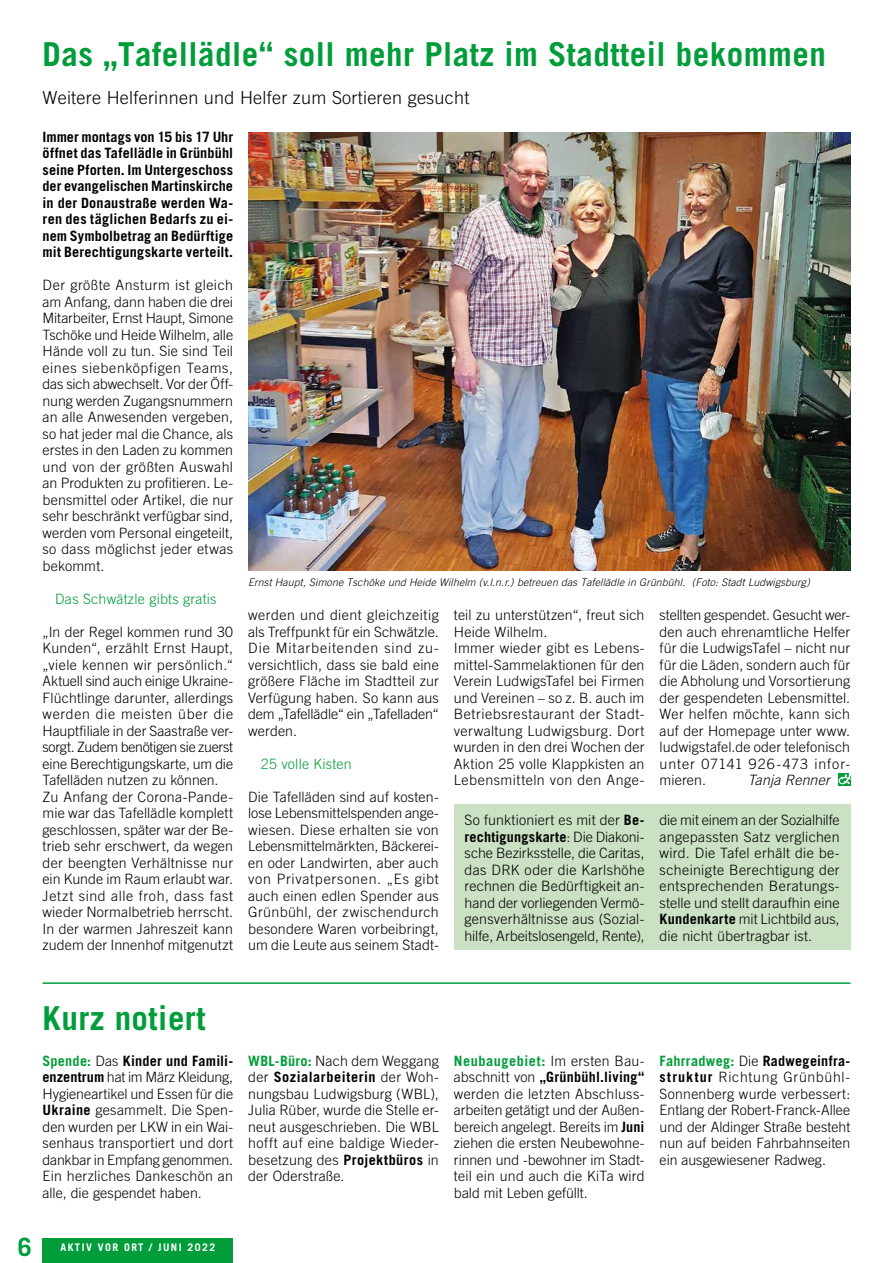
<style>
.page{position:relative;width:893px;height:1263px;background:#fff}
.page>*{position:absolute;margin:0;border:0;box-sizing:border-box;transform-origin:0 0}
.t1{font:700 33px "Ludwigsburg Trade Gothic";color:#009d3a}
.t2{font:700 25.2px "Ludwigsburg Trade Gothic";color:#009d3a}
.t3{font:300 18px "Ludwigsburg Trade Gothic";color:#000}
.t4{font:300 14.25px/16.5px "Ludwigsburg Trade Gothic";letter-spacing:-.005em;color:#000;text-align:justify}
.t5{font:700 14.25px/16.5px "Ludwigsburg Trade Gothic";color:#000;text-align:justify}
.t6{font:300 14.25px "Ludwigsburg Trade Gothic";color:#009d3a}
.t7{font:14.25px "Ludwigsburg Trade Gothic Lt Ob";letter-spacing:-.01em;color:#000}
.t8{font:10.5px "Ludwigsburg Trade Gothic Lt Ob";color:#000}
.t9{font:700 10.5px "Ludwigsburg Trade Gothic";letter-spacing:.125em;color:#fff}
.s1{font-weight:700}
.s2{font-weight:700;color:#009d3a}
</style>
<div class="page">
<div style="left:43px;top:1238px;width:190px;height:25px;background:#009d3a"></div>
<svg style="left:838px;top:784px;width:12px;height:1px"></svg>
<svg style="left:838px;top:773px;width:12px;height:11px"></svg>
<div style="left:454px;top:804px;width:396px;height:146px;background:#cbe1c3"></div>
<hr style="left:43px;top:982px;width:807px;height:2px;background:#009d3a">
<img style="left:248px;top:132px;width:602px;height:439px">
<h1 class="t1" style="left:43px;top:34px;width:785px">Das „Tafellädle“ soll mehr Platz im Stadtteil bekommen</h1>
<p class="t3" style="left:43px;top:87px;width:429px">Weitere Helferinnen und Helfer zum Sortieren gesucht</p>
<p class="t5" style="left:43px;top:128px;width:192px">Immer montags von 15 bis 17 Uhr öffnet das Tafellädle in Grünbühl seine Pforten. Im Untergeschoss der evangelischen Martinskirche in der Donaustraße werden Wa&shy;ren des täglichen Bedarfs zu ei&shy;nem Symbolbetrag an Bedürftige mit Berechtigungskarte verteilt.</p>
<p class="t4" style="left:43px;top:277px;width:192px">Der größte Ansturm ist gleich am Anfang, dann haben die drei Mitarbeiter, Ernst Haupt, Simone Tschöke und Heide Wilhelm, alle Hände voll zu tun. Sie sind Teil eines siebenköpfigen Teams, das sich abwechselt. Vor der Öff&shy;nung werden Zugangsnummern an alle Anwesenden vergeben, so hat jeder mal die Chance, als erstes in den Laden zu kommen und von der größten Auswahl an Produkten zu profitieren. Le&shy;bensmittel oder Artikel, die nur sehr beschränkt verfügbar sind, werden vom Personal eingeteilt, so dass möglichst jeder etwas bekommt.</p>
<p class="t6" style="left:55px;top:590px;width:163px">Das Schwätzle gibts gratis</p>
<p class="t4" style="left:43px;top:623px;width:192px;text-align:left">„In der Regel kommen rund 30<br>Kunden“, erzählt Ernst Haupt, „viele kennen wir persönlich.“<br>Aktuell sind auch einige Ukraine-<br>Flüchtlinge darunter, allerdings werden die meisten über die<br>Hauptfiliale in der Saastraße ver&shy;sorgt. Zudem benötigen sie zuerst eine Berechtigungskarte, um die<br>Tafelläden nutzen zu können.<br>Zu Anfang der Corona-Pande&shy;mie war das Tafellädle komplett geschlossen, später war der Be&shy;trieb sehr erschwert, da wegen der beengten Verhältnisse nur ein Kunde im Raum erlaubt war.<br>Jetzt sind alle froh, dass fast wieder Normalbetrieb herrscht.<br>In der warmen Jahreszeit kann zudem der Innenhof mitgenutzt</p>
<p class="t8" style="left:248px;top:576px;width:563px">Ernst Haupt, Simone Tschöke und Heide Wilhelm (v.l.n.r.) betreuen das Tafellädle in Grünbühl. (Foto: Stadt Ludwigsburg)</p>
<p class="t4" style="left:454px;top:607px;width:192px;text-align:left">teil zu unterstützen“, freut sich<br>Heide Wilhelm.<br>Immer wieder gibt es Lebens&shy;mittel-Sammelaktionen für den<br>Verein LudwigsTafel bei Firmen und Vereinen – so z. B. auch im<br>Betriebsrestaurant der Stadt&shy;verwaltung Ludwigsburg. Dort wurden in den drei Wochen der<br>Aktion 25 volle Klappkisten an<br>Lebensmitteln von den Ange-</p>
<p class="t4" style="left:660px;top:607px;width:192px">stellten gespendet. Gesucht wer&shy;den auch ehrenamtliche Helfer für die LudwigsTafel – nicht nur für die Läden, sondern auch für die Abholung und Vorsortierung der gespendeten Lebensmittel.<br>Wer helfen möchte, kann sich auf der Homepage unter www. ludwigstafel.de oder telefonisch unter 07141 926-473 infor&shy;mieren.</p>
<p class="t4" style="left:248px;top:607px;width:192px">werden und dient gleichzeitig als Treffpunkt für ein Schwätzle.<br>Die Mitarbeitenden sind zu&shy;versichtlich, dass sie bald eine größere Fläche im Stadtteil zur Verfügung haben. So kann aus dem „Tafellädle“ ein „Tafelladen“ werden.</p>
<p class="t6" style="left:261px;top:755px;width:93px">25 volle Kisten</p>
<p class="t4" style="left:248px;top:788px;width:192px">Die Tafelläden sind auf kosten&shy;lose Lebensmittelspenden ange&shy;wiesen. Diese erhalten sie von Lebensmittelmärkten, Bäckerei&shy;en oder Landwirten, aber auch von Privatpersonen. „Es gibt auch einen edlen Spender aus Grünbühl, der zwischendurch besondere Waren vorbeibringt, um die Leute aus seinem Stadt-</p>
<p class="t7" style="left:748px;top:772px;width:84px">Tanja Renner</p>
<p class="t4" style="left:465px;top:812px;width:182px">So funktioniert es mit der <span class="s1">Be&shy;rechtigungskarte</span>: Die Diakoni&shy;sche Bezirksstelle, die Caritas, das DRK oder die Karlshöhe rechnen die Bedürftigkeit an&shy;hand der vorliegenden Vermö&shy;gensverhältnisse aus (Sozial&shy;hilfe, Arbeitslosengeld, Rente),</p>
<p class="t4" style="left:660px;top:812px;width:182px">die mit einem an der Sozialhilfe angepassten Satz verglichen wird. Die Tafel erhält die be&shy;scheinigte Berechtigung der entsprechenden Beratungs&shy;stelle und stellt daraufhin eine <span class="s1">Kundenkarte</span> mit Lichtbild aus, die nicht übertragbar ist.</p>
<h1 class="t1" style="left:43px;top:998px;width:165px">Kurz notiert</h1>
<p class="t4" style="left:43px;top:1052px;width:192px"><span class="s2">Spende:</span> Das <span class="s1">Kinder und Famili&shy;enzentrum</span> hat im März Kleidung, Hygieneartikel und Essen für die <span class="s1">Ukraine</span> gesammelt. Die Spen&shy;den wurden per LKW in ein Wai&shy;senhaus transportiert und dort dankbar in Empfang genommen.<br>Ein herzliches Dankeschön an alle, die gespendet haben.</p>
<p class="t4" style="left:248px;top:1052px;width:192px"><span class="s2">WBL-Büro:</span> Nach dem Weggang der <span class="s1">Sozialarbeiterin</span> der Woh&shy;nungsbau Ludwigsburg (WBL), Julia Rüber, wurde die Stelle er&shy;neut ausgeschrieben. Die WBL hofft auf eine baldige Wieder&shy;besetzung des <span class="s1">Projektbüros</span> in der Oderstraße.</p>
<p class="t4" style="left:454px;top:1052px;width:192px"><span class="s2">Neubaugebiet:</span> Im ersten Bau&shy;abschnitt von <span class="s1">„Grünbühl.living“ </span>werden die letzten Abschluss&shy;arbeiten getätigt und der Außen&shy;bereich angelegt. Bereits im <span class="s1">Juni </span>ziehen die ersten Neubewohne&shy;rinnen und -bewohner im Stadt&shy;teil ein und auch die KiTa wird bald mit Leben gefüllt.</p>
<p class="t4" style="left:660px;top:1052px;width:192px"><span class="s2">Fahrradweg:</span> Die <span class="s1">Radwegeinfra&shy;struktur</span> Richtung Grünbühl-Sonnenberg wurde verbessert:<br>Entlang der Robert-Franck-Allee und der Aldinger Straße besteht nun auf beiden Fahrbahnseiten ein ausgewiesener Radweg.</p>
<h2 class="t2" style="left:18px;top:1231px;width:16px">6</h2>
<p class="t9" style="left:60px;top:1241px;width:157px">AKTIV VOR ORT / JUNI 2022</p>
</div>
